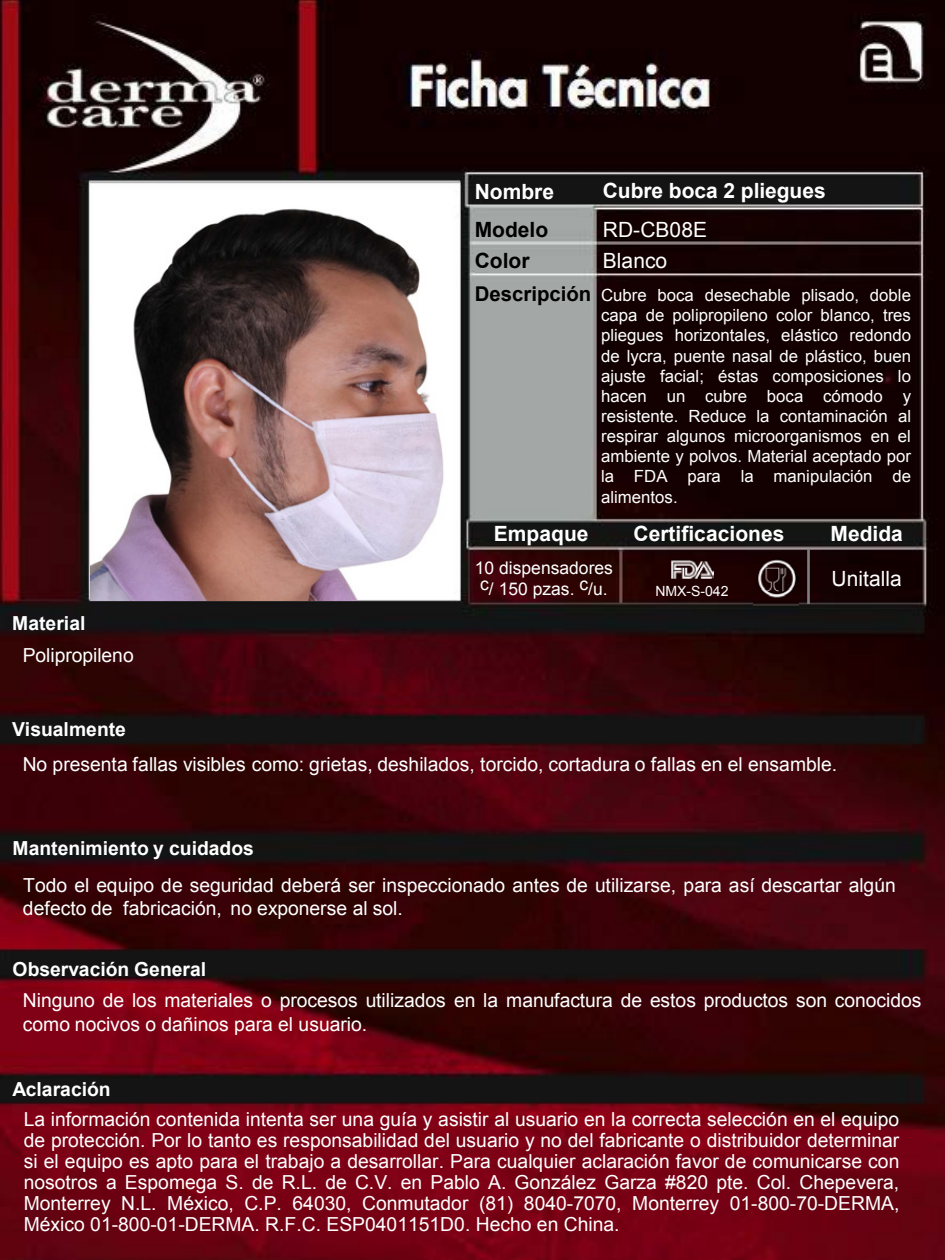
<style>
.page{position:relative;width:945px;height:1260px;background:#fff}
.page>*{position:absolute;margin:0;border:0;box-sizing:border-box;transform-origin:0 0}
.t1{font:700 21px "Arial";color:#fff}
.t2{font:21px "Arial";color:#fff}
.t3{font:700 21px/31.5px "Arial";color:#000}
.t4{font:700 20.3px "Arial";color:#000}
.t5{font:19.25px/21px "Arial";color:#fff}
.t6{font:700 19.25px "Arial";color:#fff}
.t7{font:17.5px/21px "Arial";color:#fff;text-align:center}
.t8{font:16.8px/20.1px "Arial";color:#fff;text-align:justify}
.t9{font:14px "Arial";letter-spacing:-.005em;color:#fff}
</style>
<div class="page">
<img style="left:0;top:0;width:945px;height:1260px">
<hr style="left:807px;top:549px;width:3px;height:55px;background:#7f7f7f">
<img style="left:754px;top:552px;width:44px;height:57px">
<img style="left:671px;top:558px;width:43px;height:21px">
<img style="left:90px;top:183px;width:370px;height:417px">
<p class="t1" style="left:475px;top:177px;width:81px">Nombre</p>
<p class="t1" style="left:603px;top:177px;width:224px">Cubre boca 2 pliegues</p>
<p class="t3" style="left:475px;top:214px;width:75px">Modelo<br>Color</p>
<p class="t4" style="left:475px;top:281px;width:118px">Descripción</p>
<p class="t2" style="left:603px;top:216px;width:106px">RD-CB08E</p>
<p class="t2" style="left:603px;top:247px;width:66px">Blanco</p>
<p class="t8" style="left:601px;top:285px;width:311px">Cubre boca desechable plisado, doble capa de polipropileno color blanco, tres pliegues horizontales, elástico redondo de lycra, puente nasal de plástico, buen ajuste facial; éstas composiciones lo hacen un cubre boca cómodo y resistente. Reduce la contaminación al respirar algunos microorganismos en el ambiente y polvos. Material aceptado por la FDA para la manipulación de alimentos.</p>
<p class="t6" style="left:12px;top:610px;width:75px">Material</p>
<p class="t5" style="left:23px;top:645px;width:112px">Polipropileno</p>
<p class="t6" style="left:12px;top:716px;width:115px">Visualmente</p>
<p class="t1" style="left:634px;top:520px;width:153px">Certificaciones</p>
<p class="t1" style="left:494px;top:520px;width:96px">Empaque</p>
<p class="t1" style="left:831px;top:520px;width:74px">Medida</p>
<p class="t7" style="left:475px;top:557px;width:140px">10 dispensadores c/ 150 pzas. c/u.</p>
<p class="t2" style="left:832px;top:565px;width:72px">Unitalla</p>
<p class="t9" style="left:655px;top:582px;width:75px">NMX-S-042</p>
<p class="t5" style="left:23px;top:754px;width:816px">No presenta fallas visibles como: grietas, deshilados, torcido, cortadura o fallas en el ensamble.</p>
<p class="t6" style="left:13px;top:835px;width:243px">Mantenimiento y cuidados</p>
<p class="t5" style="left:23px;top:874px;width:874px;line-height:23.1px">Todo el equipo de seguridad deberá ser inspeccionado antes de utilizarse, para así descartar algún defecto de fabricación, no exponerse al sol.</p>
<p class="t6" style="left:13px;top:957px;width:195px">Observación General</p>
<p class="t5" style="left:23px;top:989px;width:900px;line-height:23.1px">Ninguno de los materiales o procesos utilizados en la manufactura de estos productos son conocidos como nocivos o dañinos para el usuario.</p>
<p class="t6" style="left:13px;top:1077px;width:100px">Aclaración</p>
<p class="t5" style="left:24px;top:1109px;width:877px;text-align:justify">La información contenida intenta ser una guía y asistir al usuario en la correcta selección en el equipo de protección. Por lo tanto es responsabilidad del usuario y no del fabricante o distribuidor determinar si el equipo es apto para el trabajo a desarrollar. Para cualquier aclaración favor de comunicarse con nosotros a Espomega S. de R.L. de C.V. en Pablo A. González Garza #820 pte. Col. Chepevera, Monterrey N.L. México, C.P. 64030, Conmutador (81) 8040-7070, Monterrey 01-800-70-DERMA, México 01-800-01-DERMA. R.F.C. ESP0401151D0. Hecho en China.</p>
</div>
